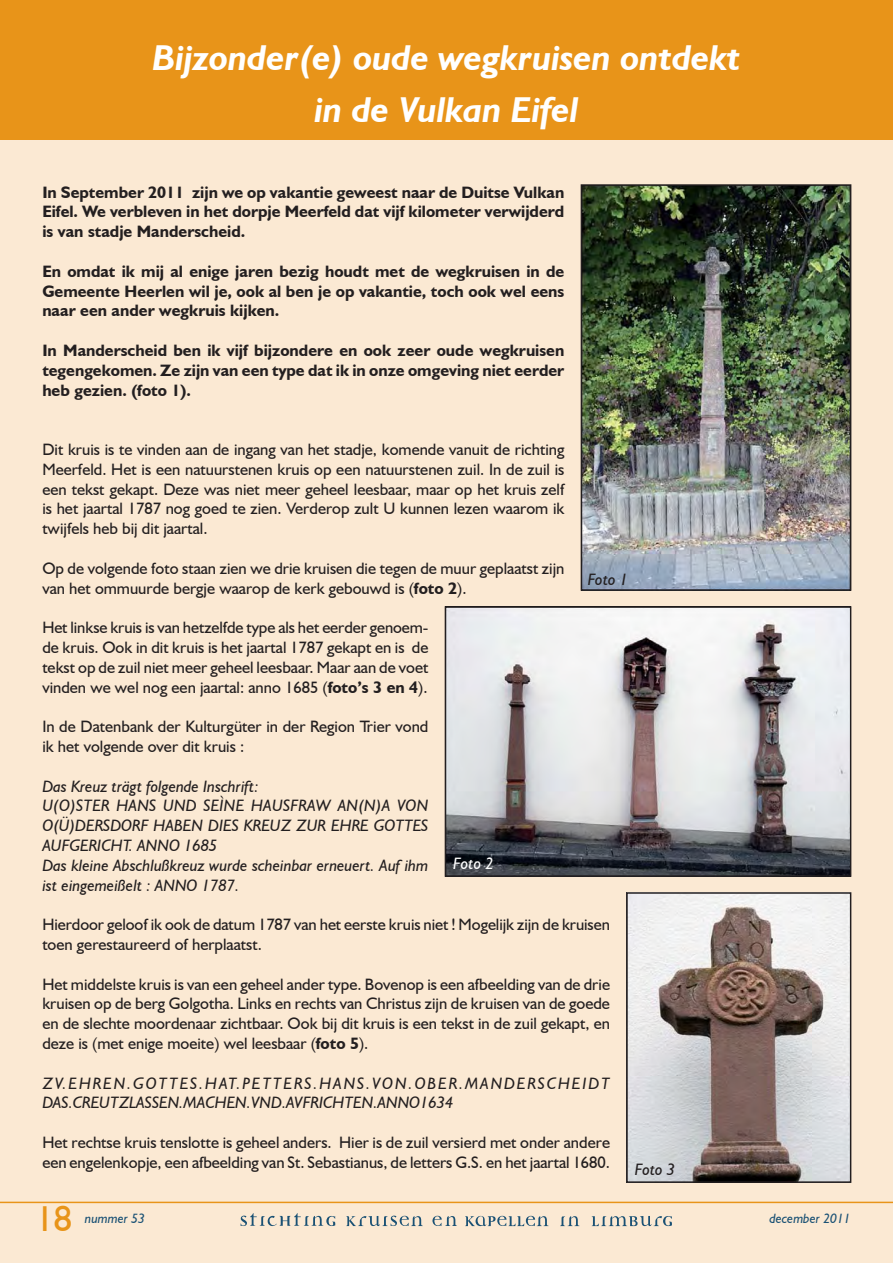
<style>
.page{position:relative;width:893px;height:1263px;background:#fff}
.page>*{position:absolute;margin:0;border:0;box-sizing:border-box;transform-origin:0 0}
.t1{font:italic 700 36px/51.6px "Humanist 521 BT";color:#fff;text-align:center}
.t2{font:36px "Humanist 521 BT";color:#e89419}
.t3{font:16.5px/19.8px "Humanist 521 BT";color:#231f20}
.t4{font:700 16.5px/19.8px "Humanist 521 BT";color:#231f20;text-align:justify}
.t5{font:italic 16.5px/19.8px "Humanist 521 BT";color:#231f20}
.t6{font:italic 16.5px/19.8px "Humanist 521 BT";letter-spacing:.07em;color:#231f20}
.t7{font:italic 16.5px "Humanist 521 BT";color:#fff}
.t8{font:italic 13.5px "Humanist 521 BT";color:#1a5174}
.s1{font-weight:700}
</style>
<div class="page">
<div style="left:0;top:0;width:892px;height:1263px;background:#fbe9d3"></div>
<hr style="left:0;top:1202px;width:892px;height:1px;background:#e89419">
<svg style="left:346px;top:1216px;width:77px;height:10px"></svg>
<svg style="left:432px;top:1216px;width:25px;height:10px"></svg>
<svg style="left:240px;top:1213px;width:95px;height:13px"></svg>
<svg style="left:465px;top:1216px;width:83px;height:10px"></svg>
<svg style="left:560px;top:1216px;width:19px;height:10px"></svg>
<svg style="left:591px;top:1216px;width:81px;height:10px"></svg>
<div style="left:0;top:0;width:892px;height:139px;background:#e89419"></div>
<img style="left:583px;top:187px;width:265px;height:401px">
<div style="left:580px;top:184px;width:271px;height:407px;border:2px solid #231f20"></div>
<img style="left:447px;top:609px;width:401px;height:265px">
<div style="left:444px;top:606px;width:407px;height:271px;border:2px solid #231f20"></div>
<img style="left:629px;top:895px;width:219px;height:285px">
<div style="left:626px;top:892px;width:225px;height:291px;border:2px solid #231f20"></div>
<h1 class="t1" style="left:152px;top:31px;width:589px">Bijzonder(e) oude wegkruisen ontdekt in de Vulkan Eifel</h1>
<p class="t4" style="left:42px;top:182px;width:523px">In September 2011 zijn we op vakantie geweest naar de Duitse Vulkan Eifel. We verbleven in het dorpje Meerfeld dat vijf kilometer verwijderd is van stadje Manderscheid.</p>
<p class="t4" style="left:42px;top:261px;width:523px">En omdat ik mij al enige jaren bezig houdt met de wegkruisen in de Gemeente Heerlen wil je, ook al ben je op vakantie, toch ook wel eens naar een ander wegkruis kijken.</p>
<p class="t4" style="left:42px;top:340px;width:523px">In Manderscheid ben ik vijf bijzondere en ook zeer oude wegkruisen tegengekomen. Ze zijn van een type dat ik in onze omgeving niet eerder heb gezien. (foto 1).</p>
<p class="t3" style="left:42px;top:439px;width:523px;text-align:justify">Dit kruis is te vinden aan de ingang van het stadje, komende vanuit de richting Meerfeld. Het is een natuurstenen kruis op een natuurstenen zuil. In de zuil is een tekst gekapt. Deze was niet meer geheel leesbaar, maar op het kruis zelf is het jaartal 1787 nog goed te zien. Verderop zult U kunnen lezen waarom ik twijfels heb bij dit jaartal.</p>
<p class="t3" style="left:42px;top:558px;width:523px">Op de volgende foto staan zien we drie kruisen die tegen de muur geplaatst zijn van het ommuurde bergje waarop de kerk gebouwd is (<span class="s1">foto 2</span>).</p>
<p class="t3" style="left:42px;top:617px;width:387px;text-align:justify">Het linkse kruis is van hetzelfde type als het eerder genoem&shy;de kruis. Ook in dit kruis is het jaartal 1787 gekapt en is de tekst op de zuil niet meer geheel leesbaar. Maar aan de voet vinden we wel nog een jaartal: anno 1685 (<span class="s1">foto’s 3 en 4</span>).</p>
<p class="t3" style="left:42px;top:716px;width:387px">In de Datenbank der Kulturgüter in der Region Trier vond ik het volgende over dit kruis :</p>
<p class="t5" style="left:42px;top:776px;width:387px">Das Kreuz trägt folgende Inschrift:<br>U(O)STER HANS UND SEÌNE HAUSFRAW AN(N)A VON O(Ü)DERSDORF HABEN DIES KREUZ ZUR EHRE GOTTES AUFGERICHT. ANNO 1685<br>Das kleine Abschlußkreuz wurde scheinbar erneuert. Auf ihm ist eingemeißelt : ANNO 1787.</p>
<p class="t3" style="left:42px;top:914px;width:569px">Hierdoor geloof ik ook de datum 1787 van het eerste kruis niet ! Mogelijk zijn de kruisen toen gerestaureerd of herplaatst.</p>
<p class="t3" style="left:42px;top:974px;width:569px;text-align:justify">Het middelste kruis is van een geheel ander type. Bovenop is een afbeelding van de drie kruisen op de berg Golgotha. Links en rechts van Christus zijn de kruisen van de goede en de slechte moordenaar zichtbaar. Ook bij dit kruis is een tekst in de zuil gekapt, en deze is (met enige moeite) wel leesbaar (<span class="s1">foto 5</span>).</p>
<p class="t6" style="left:42px;top:1073px;width:569px">ZV.EHREN.GOTTES.HAT.PETTERS.HANS.VON.OBER.MANDERSCHEIDT<br>DAS.CREUTZLASSEN.MACHEN.VND.AVFRICHTEN.ANNO1634</p>
<p class="t3" style="left:42px;top:1132px;width:569px">Het rechtse kruis tenslotte is geheel anders. Hier is de zuil versierd met onder andere een engelenkopje, een afbeelding van St. Sebastianus, de letters G.S. en het jaartal 1680.</p>
<p class="t5" style="left:587px;top:569px;width:42px">Foto 1</p>
<p class="t7" style="left:453px;top:853px;width:42px">Foto 2</p>
<p class="t5" style="left:634px;top:1160px;width:42px">Foto 3</p>
<h1 class="t2" style="left:36px;top:1197px;width:38px">18</h1>
<p class="t8" style="left:85px;top:1210px;width:62px">nummer 53</p>
<p class="t8" style="left:769px;top:1210px;width:83px">december 2011</p>
</div>
